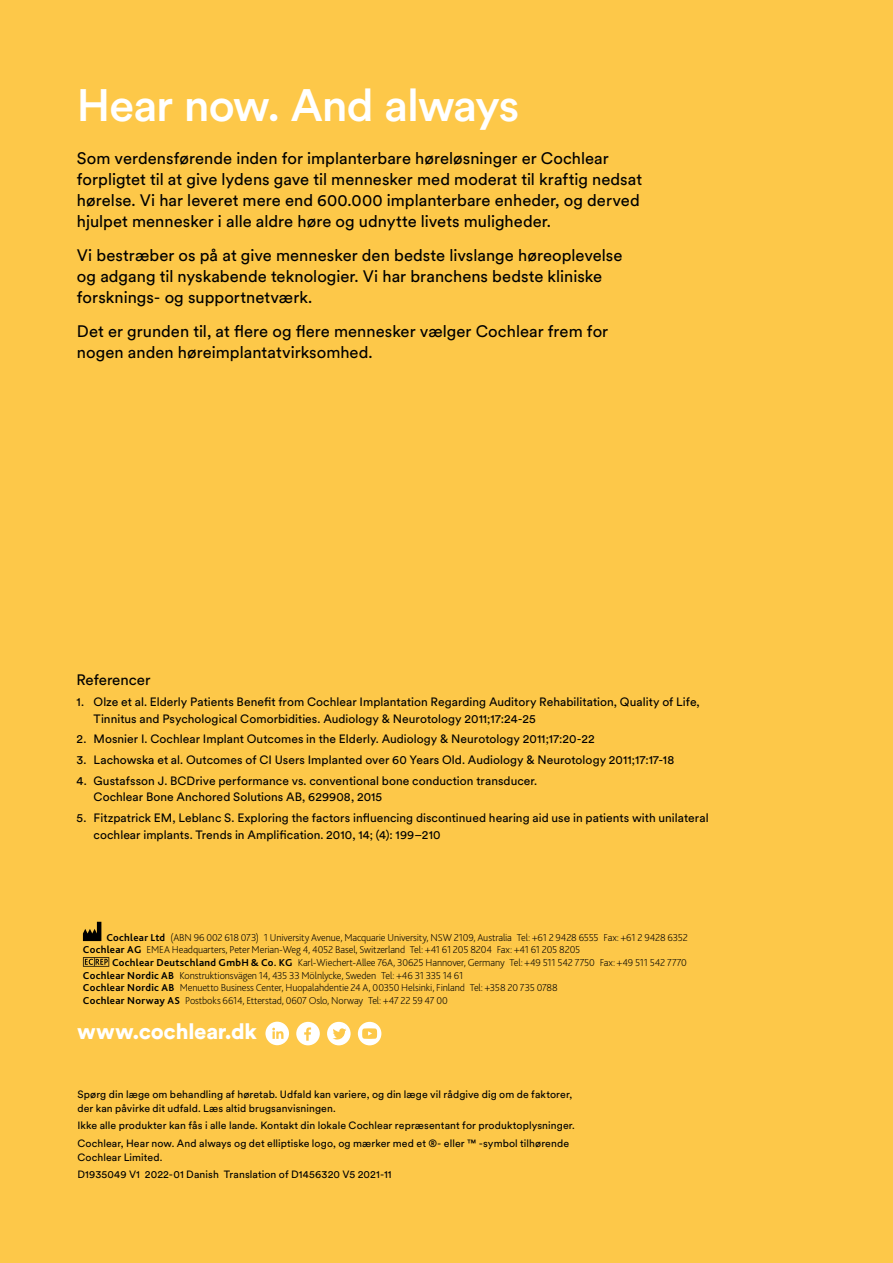
<style>
.page{position:relative;width:893px;height:1263px;background:#fdc849}
.page>*{position:absolute;margin:0;border:0;box-sizing:border-box;transform-origin:0 0}
.t1{font:500 45px "Circular Std";letter-spacing:-.025em;color:#fff}
.t2{font:900 21.75px "Circular XX";letter-spacing:-.01em;color:#fff}
.t3{font:16.5px/21px "Circular XX";color:#000}
.t4{font:15px "Circular XX";color:#000}
.t5{font:12px/16.5px "Circular XX";letter-spacing:.005em;color:#000}
.t6{font:200 10.5px/12.6px "Bliss Pro";letter-spacing:-.015em;color:#000}
.t7{font:10.5px/17.7px "Circular XX";letter-spacing:.01em;color:#000}
.s1{font-weight:700}
</style>
<div class="page">
<svg style="left:265px;top:1022px;width:24px;height:23px"></svg>
<svg style="left:296px;top:1022px;width:24px;height:23px"></svg>
<svg style="left:327px;top:1022px;width:24px;height:23px"></svg>
<svg style="left:358px;top:1022px;width:23px;height:23px"></svg>
<svg style="left:83px;top:922px;width:18px;height:19px"></svg>
<svg style="left:83px;top:957px;width:26px;height:10px"></svg>
<h1 class="t1" style="left:77px;top:77px;width:444px">Hear now. And always</h1>
<p class="t3" style="left:77px;top:147px;width:567px">Som verdensførende inden for implanterbare høreløsninger er Cochlear forpligtet til at give lydens gave til mennesker med moderat til kraftig nedsat hørelse. Vi har leveret mere end 600.000 implanterbare enheder, og derved hjulpet mennesker i alle aldre høre og udnytte livets muligheder.</p>
<h3 class="t3" style="left:77px;top:244px;width:547px">Vi bestræber os på at give mennesker den bedste livslange høreoplevelse og adgang til nyskabende teknologier. Vi har branchens bedste kliniske forsknings- og supportnetværk.</h3>
<h3 class="t3" style="left:77px;top:320px;width:533px">Det er grunden til, at flere og flere mennesker vælger Cochlear frem for nogen anden høreimplantatvirksomhed.</h3>
<p class="t4" style="left:77px;top:670px;width:76px">Referencer</p>
<p class="t5" style="left:94px;top:693px;width:608px;text-indent:-17px">1. Olze et al. Elderly Patients Benefit from Cochlear Implantation Regarding Auditory Rehabilitation, Quality of Life,<br>Tinnitus and Psychological Comorbidities. Audiology &amp; Neurotology 2011;17:24-25</p>
<p class="t5" style="left:77px;top:730px;width:520px">2. Mosnier I. Cochlear Implant Outcomes in the Elderly. Audiology &amp; Neurotology 2011;17:20-22</p>
<p class="t5" style="left:77px;top:751px;width:599px">3. Lachowska et al. Outcomes of CI Users Implanted over 60 Years Old. Audiology &amp; Neurotology 2011;17:17-18</p>
<p class="t5" style="left:94px;top:772px;width:445px;text-indent:-17px">4. Gustafsson J. BCDrive performance vs. conventional bone conduction transducer.<br>Cochlear Bone Anchored Solutions AB, 629908, 2015</p>
<p class="t5" style="left:94px;top:809px;width:617px;text-indent:-17px">5. Fitzpatrick EM, Leblanc S. Exploring the factors influencing discontinued hearing aid use in patients with unilateral cochlear implants. Trends in Amplification. 2010, 14; (4): 199–210</p>
<p class="t6" style="left:83px;top:930px;width:606px;text-indent:23px"><span class="s1">Cochlear Ltd</span> (ABN 96 002 618 073) 1 University Avenue, Macquarie University, NSW 2109, Australia Tel: +61 2 9428 6555 Fax: +61 2 9428 6352<br><span class="s1">Cochlear AG</span> EMEA Headquarters, Peter Merian-Weg 4, 4052 Basel, Switzerland Tel: +41 61 205 8204 Fax: +41 61 205 8205</p>
<p class="t6" style="left:83px;top:956px;width:606px;text-indent:29px"><span class="s1">Cochlear Deutschland GmbH &amp; Co. KG</span> Karl-Wiechert-Allee 76A, 30625 Hannover, Germany Tel: +49 511 542 7750 Fax: +49 511 542 7770<br><span class="s1">Cochlear Nordic AB</span> Konstruktionsvägen 14, 435 33 Mölnlycke, Sweden Tel: +46 31 335 14 61<br><span class="s1">Cochlear Nordic AB</span> Menuetto Business Center, Huopalahdentie 24 A, 00350 Helsinki, Finland Tel: +358 20 735 0788<br><span class="s1">Cochlear Norway AS</span> Postboks 6614, Etterstad, 0607 Oslo, Norway Tel: +47 22 59 47 00</p>
<h2 class="t2" style="left:77px;top:1017px;width:181px">www.cochlear.dk</h2>
<p class="t7" style="left:77px;top:1087px;width:496px;line-height:13.5px">Spørg din læge om behandling af høretab. Udfald kan variere, og din læge vil rådgive dig om de faktorer, der kan påvirke dit udfald. Læs altid brugsanvisningen.</p>
<p class="t7" style="left:77px;top:1116px;width:499px">Ikke alle produkter kan fås i alle lande. Kontakt din lokale Cochlear repræsentant for produktoplysninger.<br>Cochlear, Hear now. And always og det elliptiske logo, og mærker med et ®- eller ™ -symbol tilhørende</p>
<p class="t7" style="left:77px;top:1147px;width:316px">Cochlear Limited.<br>D1935049 V1 2022-01 Danish Translation of D1456320 V5 2021-11</p>
</div>
